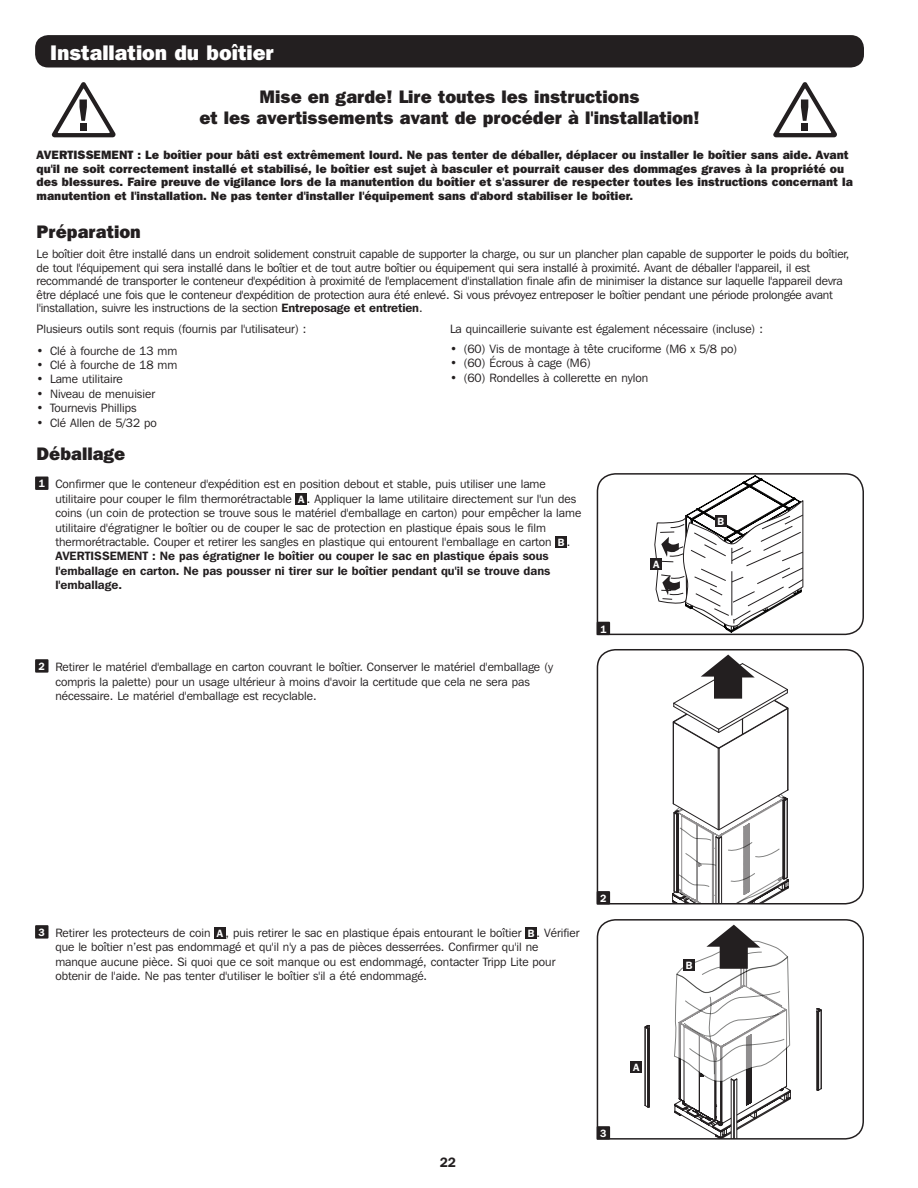
<style>
.page{position:relative;width:918px;height:1188px;background:#fff}
.page>*{position:absolute;margin:0;border:0;box-sizing:border-box;transform-origin:0 0}
.t1{font:800 21px "Franklin Gothic IT Cby BT";color:#fff}
.t2{font:800 18px/21.6px "Franklin Gothic IT Cby BT";color:#231f20;text-align:center}
.t3{font:600 13.5px "Franklin Gothic IT Cby BT";color:#231f20}
.t4{font:12px/14.4px "Franklin Gothic IT Cby BT";color:#231f20}
.t5{font:800 12px/13.5px "Franklin Gothic IT Cby BT";color:#231f20}
.t6{font:600 12px/14.4px "Franklin Gothic IT Cby BT";color:#231f20}
.t7{font:600 10.5px "Franklin Gothic IT Cby BT";color:#fff}
.s1{font-weight:600}
</style>
<div class="page">
<div style="left:35px;top:35px;width:829px;height:33px;background:#231f20;border-radius:13px"></div>
<svg style="left:773px;top:82px;width:64px;height:55px"></svg>
<div style="left:801px;top:124px;width:7px;height:7px;background:#231f20"></div>
<svg style="left:52px;top:82px;width:64px;height:55px"></svg>
<div style="left:80px;top:124px;width:7px;height:7px;background:#231f20"></div>
<div style="left:35px;top:477px;width:14px;height:13px;background:#231f20"></div>
<div style="left:296px;top:493px;width:11px;height:11px;background:#231f20"></div>
<div style="left:556px;top:536px;width:11px;height:12px;background:#231f20"></div>
<div style="left:35px;top:659px;width:14px;height:14px;background:#231f20"></div>
<div style="left:35px;top:925px;width:14px;height:14px;background:#231f20"></div>
<div style="left:214px;top:927px;width:12px;height:12px;background:#231f20"></div>
<div style="left:526px;top:927px;width:11px;height:12px;background:#231f20"></div>
<svg style="left:596px;top:473px;width:268px;height:163px"></svg>
<svg style="left:596px;top:649px;width:268px;height:256px"></svg>
<svg style="left:596px;top:919px;width:268px;height:221px"></svg>
<div style="left:597px;top:622px;width:13px;height:13px;background:#231f20"></div>
<div style="left:597px;top:891px;width:13px;height:13px;background:#231f20"></div>
<div style="left:597px;top:1126px;width:13px;height:14px;background:#231f20"></div>
<div style="left:651px;top:559px;width:11px;height:11px;background:#231f20"></div>
<div style="left:715px;top:515px;width:12px;height:11px;background:#231f20"></div>
<div style="left:631px;top:1062px;width:11px;height:11px;background:#231f20"></div>
<div style="left:684px;top:960px;width:11px;height:11px;background:#231f20"></div>
<p class="t1" style="left:50px;top:39px;width:226px">Installation du boîtier</p>
<p class="t2" style="left:199px;top:85px;width:502px">Mise en garde! Lire toutes les instructions<br>et les avertissements avant de procéder à l'installation!</p>
<p class="t5" style="left:37px;top:148px;width:818px">AVERTISSEMENT : Le boîtier pour bâti est extrêmement lourd. Ne pas tenter de déballer, déplacer ou installer le boîtier sans aide. Avant qu'il ne soit correctement installé et stabilisé, le boîtier est sujet à basculer et pourrait causer des dommages graves à la propriété ou des blessures. Faire preuve de vigilance lors de la manutention du boîtier et s'assurer de respecter toutes les instructions concernant la manutention et l'installation. Ne pas tenter d'installer l'équipement sans d'abord stabiliser le boîtier.</p>
<p class="t2" style="left:37px;top:220px;width:106px">Préparation</p>
<p class="t4" style="left:37px;top:247px;width:814px;line-height:13.5px">Le boîtier doit être installé dans un endroit solidement construit capable de supporter la charge, ou sur un plancher plan capable de supporter le poids du boîtier, de tout l'équipement qui sera installé dans le boîtier et de tout autre boîtier ou équipement qui sera installé à proximité. Avant de déballer l'appareil, il est recommandé de transporter le conteneur d'expédition à proximité de l'emplacement d'installation finale afin de minimiser la distance sur laquelle l'appareil devra être déplacé une fois que le conteneur d'expédition de protection aura été enlevé. Si vous prévoyez entreposer le boîtier pendant une période prolongée avant l'installation, suivre les instructions de la section <span class="s1">Entreposage et entretien</span>.</p>
<p class="t4" style="left:37px;top:322px;width:271px">Plusieurs outils sont requis (fournis par l'utilisateur) :</p>
<p class="t4" style="left:37px;top:343px;width:142px">• Clé à fourche de 13 mm</p>
<p class="t4" style="left:37px;top:357px;width:142px">• Clé à fourche de 18 mm</p>
<p class="t4" style="left:37px;top:372px;width:88px">• Lame utilitaire</p>
<p class="t4" style="left:37px;top:386px;width:120px">• Niveau de menuisier</p>
<p class="t4" style="left:37px;top:401px;width:101px">• Tournevis Phillips</p>
<p class="t4" style="left:37px;top:415px;width:122px">• Clé Allen de 5/32 po</p>
<p class="t4" style="left:450px;top:322px;width:315px">La quincaillerie suivante est également nécessaire (incluse) :</p>
<p class="t4" style="left:450px;top:341px;width:289px">• (60) Vis de montage à tête cruciforme (M6 x 5/8 po)</p>
<p class="t4" style="left:450px;top:356px;width:142px">• (60) Écrous à cage (M6)</p>
<p class="t4" style="left:450px;top:370px;width:200px">• (60) Rondelles à collerette en nylon</p>
<p class="t2" style="left:37px;top:442px;width:90px">Déballage</p>
<p class="t7" style="left:39px;top:477px;width:8px">1</p>
<p class="t4" style="left:55px;top:477px;width:492px">Confirmer que le conteneur d'expédition est en position debout et stable, puis utiliser une lame utilitaire pour couper le film thermorétractable</p>
<p class="t4" style="left:55px;top:491px;width:528px;text-indent:252px">. Appliquer la lame utilitaire directement sur l'un des coins (un coin de protection se trouve sous le matériel d'emballage en carton) pour empêcher la lame utilitaire d'égratigner le boîtier ou de couper le sac de protection en plastique épais sous le film thermorétractable. Couper et retirer les sangles en plastique qui entourent l'emballage en carton</p>
<p class="t7" style="left:298px;top:493px;width:8px">A</p>
<p class="t7" style="left:558px;top:536px;width:8px">B</p>
<p class="t4" style="left:567px;top:534px;width:5px">.</p>
<p class="t6" style="left:55px;top:549px;width:497px">AVERTISSEMENT : Ne pas égratigner le boîtier ou couper le sac en plastique épais sous l'emballage en carton. Ne pas pousser ni tirer sur le boîtier pendant qu'il se trouve dans l'emballage.</p>
<p class="t7" style="left:39px;top:660px;width:8px">2</p>
<p class="t4" style="left:55px;top:660px;width:499px">Retirer le matériel d'emballage en carton couvrant le boîtier. Conserver le matériel d'emballage (y compris la palette) pour un usage ultérieur à moins d'avoir la certitude que cela ne sera pas nécessaire. Le matériel d'emballage est recyclable.</p>
<p class="t7" style="left:600px;top:622px;width:8px">1</p>
<p class="t7" style="left:653px;top:558px;width:8px">A</p>
<p class="t7" style="left:718px;top:515px;width:8px">B</p>
<p class="t7" style="left:39px;top:926px;width:8px">3</p>
<p class="t4" style="left:55px;top:926px;width:157px">Retirer les protecteurs de coin</p>
<p class="t7" style="left:217px;top:927px;width:8px">A</p>
<p class="t4" style="left:226px;top:926px;width:298px">, puis retirer le sac en plastique épais entourant le boîtier</p>
<p class="t7" style="left:528px;top:927px;width:8px">B</p>
<p class="t4" style="left:55px;top:926px;width:526px;text-indent:481px">. Vérifier que le boîtier n’est pas endommagé et qu'il n'y a pas de pièces desserrées. Confirmer qu'il ne manque aucune pièce. Si quoi que ce soit manque ou est endommagé, contacter Tripp Lite pour obtenir de l'aide. Ne pas tenter d'utiliser le boîtier s'il a été endommagé.</p>
<p class="t7" style="left:600px;top:892px;width:8px">2</p>
<p class="t3" style="left:440px;top:1154px;width:18px">22</p>
<p class="t7" style="left:600px;top:1127px;width:8px">3</p>
<p class="t7" style="left:633px;top:1061px;width:8px">A</p>
<p class="t7" style="left:686px;top:959px;width:8px">B</p>
</div>
